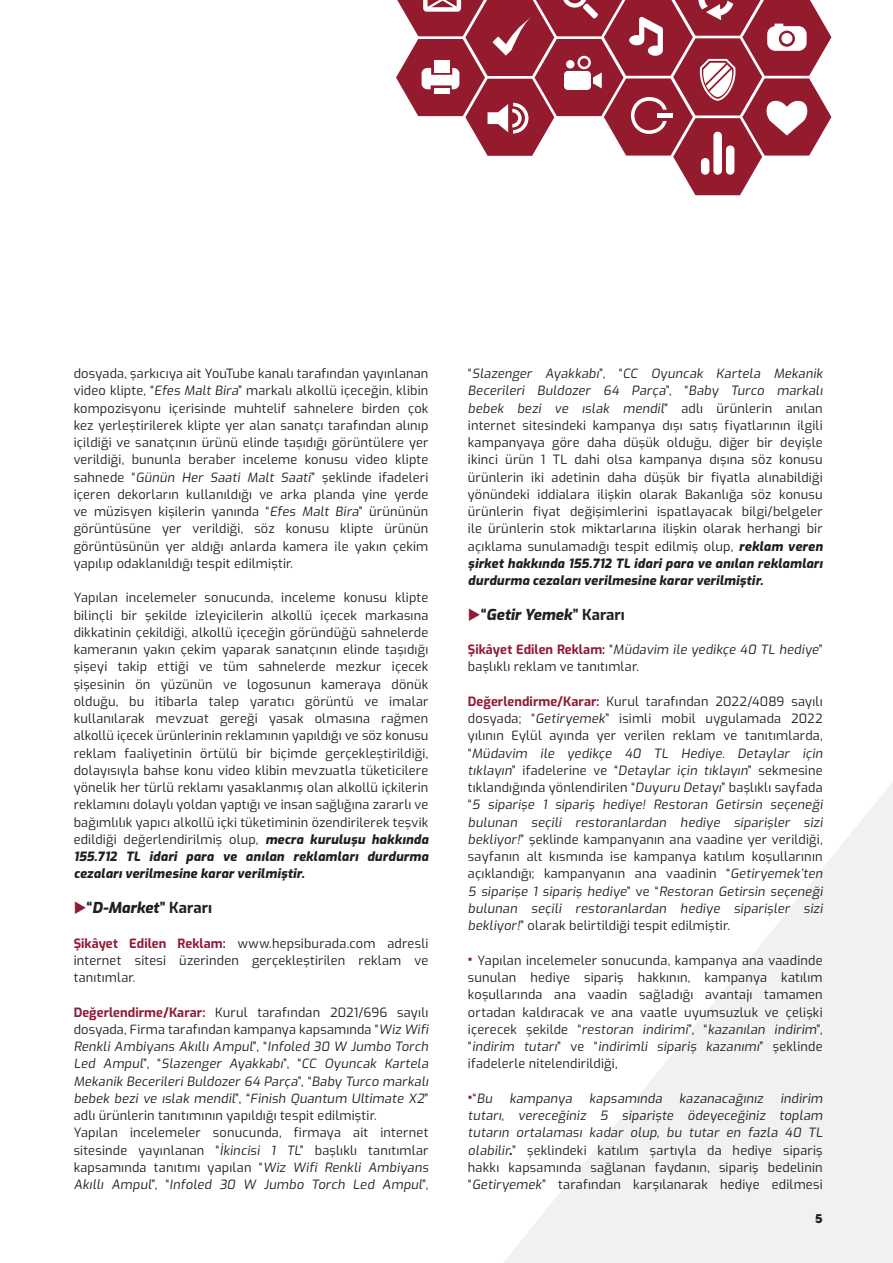
<style>
.page{position:relative;width:893px;height:1263px;background:#fff}
.page>*{position:absolute;margin:0;border:0;box-sizing:border-box;transform-origin:0 0}
.Body_copy{font:italic 800 15px "Exo";color:#231f20}
.Body_copy-2{font:700 15px "Exo";color:#231f20}
.Body_copy-3{font:12.75px/17.2px "Exo";letter-spacing:.015em;color:#231f20}
.t1{font:700 12px "ITC Avant Garde Pro";color:#231f20}
.s1{font-weight:800;font-style:italic}
.s2{color:#911a35}
.s3{font-weight:700;color:#911a35}
.s4{font-weight:700;font-style:normal}
.s5{font-weight:800;font-size:15px;color:#941a2d}
</style>
<div class="page">
<svg style="left:504px;top:782px;width:389px;height:481px;fill:#f0f1f2"></svg>
<svg style="left:396px;top:0;width:435px;height:195px"></svg>
<div style="left:713px;top:132px;width:9px;height:43px;background:#fff;border-radius:4px"></div>
<div style="left:701px;top:158px;width:8px;height:17px;background:#fff;border-radius:4px"></div>
<div style="left:726px;top:145px;width:8px;height:30px;background:#fff;border-radius:4px"></div>
<p class="Body_copy-3" style="left:74px;top:364px;width:356px;text-align:justify">dosyada, şarkıcıya ait YouTube kanalı tarafından yayınlanan video klipte, “Efes Malt Bira” markalı alkollü içeceğin, klibin kompozisyonu içerisinde muhtelif sahnelere birden çok kez yerleştirilerek klipte yer alan sanatçı tarafından alınıp içildiği ve sanatçının ürünü elinde taşıdığı görüntülere yer verildiği, bununla beraber inceleme konusu video klipte sahnede “Günün Her Saati Malt Saati” şeklinde ifadeleri içeren dekorların kullanıldığı ve arka planda yine yerde ve müzisyen kişilerin yanında “Efes Malt Bira” ürününün görüntüsüne yer verildiği, söz konusu klipte ürünün görüntüsünün yer aldığı anlarda kamera ile yakın çekim yapılıp odaklanıldığı tespit edilmiştir.</p>
<p class="Body_copy-3" style="left:74px;top:588px;width:356px;text-align:justify">Yapılan incelemeler sonucunda, inceleme konusu klipte bilinçli bir şekilde izleyicilerin alkollü içecek markasına dikkatinin çekildiği, alkollü içeceğin göründüğü sahnelerde kameranın yakın çekim yaparak sanatçının elinde taşıdığı şişeyi takip ettiği ve tüm sahnelerde mezkur içecek şişesinin ön yüzünün ve logosunun kameraya dönük olduğu, bu itibarla talep yaratıcı görüntü ve imalar kullanılarak mevzuat gereği yasak olmasına rağmen alkollü içecek ürünlerinin reklamının yapıldığı ve söz konusu reklam faaliyetinin örtülü bir biçimde gerçekleştirildiği, dolayısıyla bahse konu video klibin mevzuatla tüketicilere yönelik her türlü reklamı yasaklanmış olan alkollü içkilerin reklamını dolaylı yoldan yaptığı ve insan sağlığına zararlı ve bağımlılık yapıcı alkollü içki tüketiminin özendirilerek teşvik edildiği değerlendirilmiş olup, <span class="s1">mecra kuruluşu hakkında 155.712 TL idari para ve anılan reklamları durdurma cezaları verilmesine karar verilmiştir.</span></p>
<p class="Body_copy-2" style="left:74px;top:896px;width:140px"><span class="s2">◆</span>“<span class="s1">D-Market</span>” Kararı</p>
<p class="Body_copy-3" style="left:74px;top:933px;width:356px;text-align:justify"><span class="s3">Şikâyet Edilen Reklam:</span> www.hepsiburada.com adresli internet sitesi üzerinden gerçekleştirilen reklam ve tanıtımlar.</p>
<p class="Body_copy-3" style="left:74px;top:1002px;width:359px"><span class="s3">Değerlendirme/Karar:</span> Kurul tarafından 2021/696 sayılı dosyada, Firma tarafından kampanya kapsamında “Wiz Wifi Renkli Ambiyans Akıllı Ampul”, “ Infoled 30 W Jumbo Torch Led Ampul”, “ Slazenger Ayakkabı”, “ CC Oyuncak Kartela Mekanik Becerileri Buldozer 64 Parça”, “ Baby Turco markalı bebek bezi ve ıslak mendil”, “ Finish Quantum Ultimate X2” adlı ürünlerin tanıtımının yapıldığı tespit edilmiştir.</p>
<p class="Body_copy-3" style="left:74px;top:1123px;width:359px">Yapılan incelemeler sonucunda, firmaya ait internet sitesinde yayınlanan “İkincisi 1 TL” başlıklı tanıtımlar kapsamında tanıtımı yapılan “Wiz Wifi Renkli Ambiyans Akıllı Ampul”, “ Infoled 30 W Jumbo Torch Led Ampul”,</p>
<p class="Body_copy-3" style="left:468px;top:364px;width:359px">“ Slazenger Ayakkabı”, “ CC Oyuncak Kartela Mekanik Becerileri Buldozer 64 Parça”, “ Baby Turco markalı bebek bezi ve ıslak mendil” a d l ı ü r ü n le r i n a n ı la n internet sitesindeki kampanya dışı satış fiyatlarının ilgili kampanyaya göre daha düşük olduğu, diğer bir deyişle ikinci ürün 1 TL dahi olsa kampanya dışına söz konusu ürünlerin iki adetinin daha düşük bir fiyatla alınabildiği yönündeki iddialara ilişkin olarak Bakanlığa söz konusu ürünlerin fiyat değişimlerini ispatlayacak bilgi/belgeler ile ürünlerin stok miktarlarına ilişkin olarak herhangi bir açıklama sunulamadığı tespit edilmiş olup, <span class="s1">reklam veren şirket hakkında 155.712 TL idari para ve anılan reklamları durdurma cezaları verilmesine karar verilmiştir.</span></p>
<p class="Body_copy" style="left:468px;top:603px;width:158px"><span class="s2">◆</span><span class="s4">“</span>Getir Yemek<span class="s4">” Kararı</span></p>
<p class="Body_copy-3" style="left:468px;top:640px;width:356px"><span class="s3">Ş i kâyet E d i le n Re kla m :</span> “ Müdavim ile yedikçe 40 TL hediye” başlıklı reklam ve tanıtımlar.</p>
<p class="Body_copy-3" style="left:468px;top:692px;width:359px"><span class="s3">Değerlendirme/Karar:</span> Kurul tarafından 2022/4089 sayılı dosyada; “Getiryemek” isimli mobil uygulamada 2022 yılının Eylül ayında yer verilen reklam ve tanıtımlarda, “ Müdavim ile yedikçe 40 TL Hediye. Detaylar için tıklayın” i fa d e le r i n e ve “ Detaylar için tıklayın” s e k m e s i n e tıklandığında yönlendirilen “Duyuru Detayı” başlıklı sayfada “ 5 siparişe 1 sipariş hediye! Restoran Getirsin seçeneği bulunan seçili restoranlardan hediye siparişler sizi bekliyor!” şeklinde kampanyanın ana vaadine yer verildiği, sayfanın alt kısmında ise kampanya katılım koşullarının açıklandığı; kampanyanın ana vaadinin “Getiryemek’ten 5 siparişe 1 sipariş hediye” v e “ Restoran Getirsin seçeneği bulunan seçili restoranlardan hediye siparişler sizi bekliyor!” olarak belirtildiği tespit edilmiştir.</p>
<p class="Body_copy-3" style="left:468px;top:951px;width:356px;text-align:justify"><span class="s5">•</span> Yapılan incelemeler sonucunda, kampanya ana vaadinde sunulan hediye sipariş hakkının, kampanya katılım koşullarında ana vaadin sağladığı avantajı tamamen ortadan kaldıracak ve ana vaatle uyumsuzluk ve çelişki i ç e r e c e k ş e k i ld e “ restoran indirimi”, “ kazanılan indirim”, “ indirim tutarı” ve “ indirimli sipariş kazanımı” ş e k l i n d e ifadelerle nitelendirildiği,</p>
<p class="Body_copy-3" style="left:468px;top:1089px;width:359px"><span class="s5">•</span> “ Bu kampanya kapsamında kazanacağınız indirim tutarı, vereceğiniz 5 siparişte ödeyeceğiniz toplam tutarın ortalaması kadar olup, bu tutar en fazla 40 TL olabilir<span class="s1">.</span>” şeklindeki katılım şartıyla da hediye sipariş hakkı kapsamında sağlanan faydanın, sipariş bedelinin “Getiryemek” tarafından karşılanarak hediye edilmesi</p>
<p class="t1" style="left:815px;top:1210px;width:9px">5</p>
</div>
